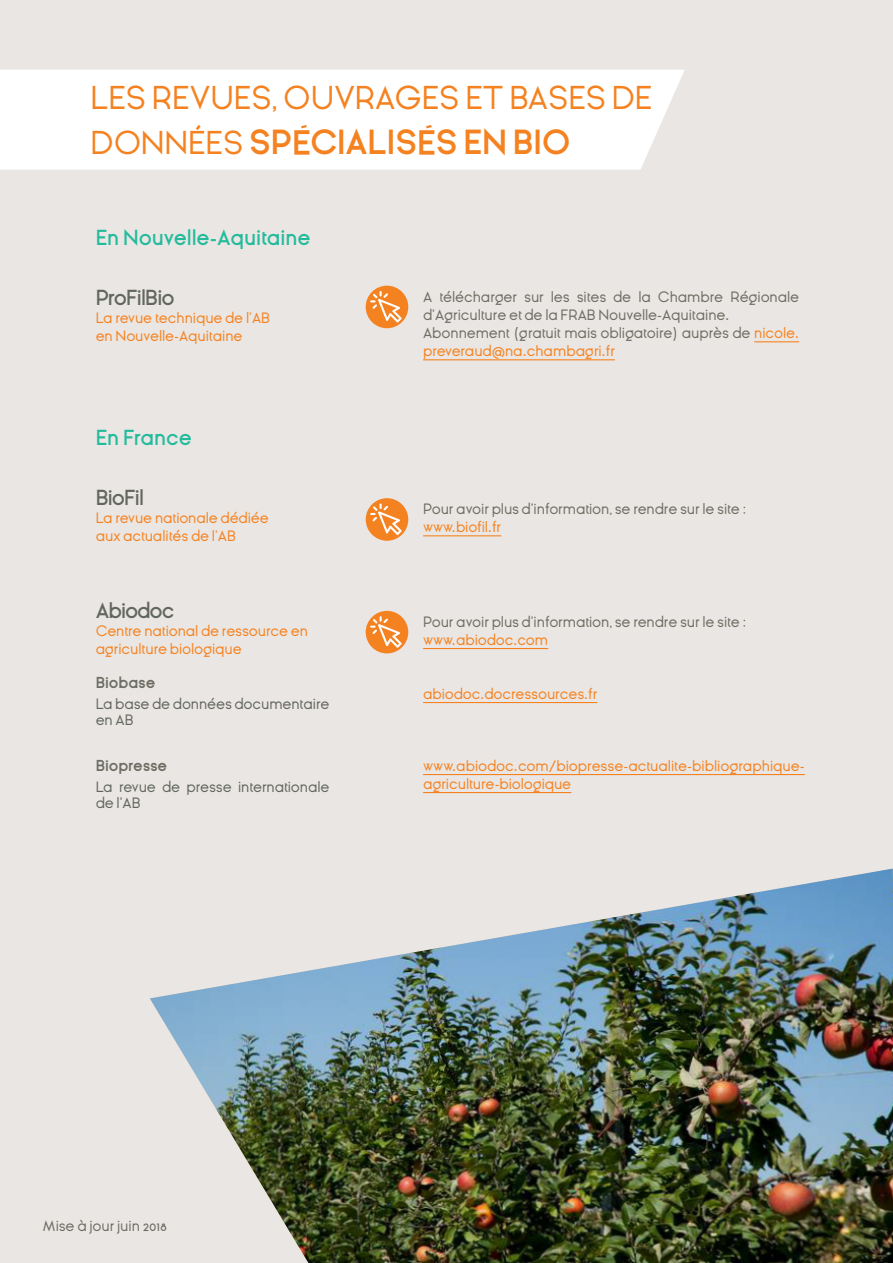
<style>
.page{position:relative;width:893px;height:1263px;background:#eae6e3}
.page>*{position:absolute;margin:0;border:0;box-sizing:border-box;transform-origin:0 0}
.t1{font:33px/45px "Ginora Sans";color:#f58220}
.t2{font:600 21px "Ginora Sans";letter-spacing:-.005em;color:#24bb9d}
.t3{font:600 21px "Ginora Sans";letter-spacing:-.04em;color:#61665f}
.t4{font:15px/18px "Ginora Sans";letter-spacing:-.01em;color:#6c6d63}
.t5{font:15px/18px "Ginora Sans";letter-spacing:-.01em;color:#f58220}
.t6{font:15px/16.5px "Ginora Sans";letter-spacing:-.01em;color:#61665f}
.t7{font:700 15px "Ginora Sans";letter-spacing:-.01em;color:#6c6d63}
.s1{font-weight:700}
.s2{color:#f58220}
</style>
<div class="page">
<div style="left:0;top:70px;width:684px;height:100px;background:#fff"></div>
<hr style="left:754px;top:341px;width:45px;height:1px;background:#f58220">
<hr style="left:423px;top:359px;width:192px;height:1px;background:#f58220">
<div style="left:366px;top:498px;width:42px;height:43px;background:#f58220;border-radius:50%"></div>
<hr style="left:423px;top:535px;width:78px;height:1px;background:#f58220">
<svg style="left:370px;top:503px;width:32px;height:32px"></svg>
<div style="left:366px;top:611px;width:42px;height:42px;background:#f58220;border-radius:50%"></div>
<hr style="left:423px;top:648px;width:125px;height:1px;background:#f58220">
<hr style="left:423px;top:702px;width:174px;height:1px;background:#f58220">
<hr style="left:423px;top:774px;width:382px;height:1px;background:#f58220">
<hr style="left:423px;top:792px;width:148px;height:1px;background:#f58220">
<svg style="left:370px;top:616px;width:32px;height:32px"></svg>
<div style="left:366px;top:286px;width:42px;height:42px;background:#f58220;border-radius:50%"></div>
<svg style="left:370px;top:291px;width:32px;height:31px"></svg>
<img style="left:150px;top:868px;width:743px;height:395px">
<p class="t1" style="left:90px;top:76px;width:563px">LES REVUES, OUVRAGES ET BASES DE<br>DONNÉES <span class="s1">SPÉCIALISÉS EN BIO</span></p>
<p class="t2" style="left:96px;top:227px;width:216px">En Nouvelle-Aquitaine</p>
<p class="t3" style="left:96px;top:287px;width:80px">ProFilBio</p>
<p class="t5" style="left:96px;top:309px;width:176px">La revue technique de l’AB en Nouvelle-Aquitaine</p>
<p class="t2" style="left:96px;top:426px;width:98px">En France</p>
<p class="t3" style="left:96px;top:486px;width:50px">BioFil</p>
<p class="t5" style="left:96px;top:509px;width:175px">La revue nationale dédiée aux actualités de l’AB</p>
<p class="t3" style="left:96px;top:599px;width:80px">Abiodoc</p>
<p class="t5" style="left:96px;top:622px;width:214px">Centre national de ressource en agriculture biologique</p>
<p class="t7" style="left:96px;top:675px;width:61px">Biobase</p>
<p class="t6" style="left:96px;top:695px;width:235px">La base de données documentaire en AB</p>
<p class="t7" style="left:96px;top:758px;width:73px">Biopresse</p>
<p class="t6" style="left:96px;top:778px;width:235px">La revue de presse internationale de l’AB</p>
<p class="t4" style="left:423px;top:288px;width:378px">A télécharger sur les sites de la Chambre Régionale d’Agriculture et de la FRAB Nouvelle-Aquitaine.</p>
<p class="t4" style="left:423px;top:324px;width:378px">Abonnement (gratuit mais obligatoire) auprès de <span class="s2">nicole. preveraud@na.chambagri.fr</span></p>
<p class="t4" style="left:423px;top:500px;width:324px">Pour avoir plus d’information, se rendre sur le site :</p>
<p class="t5" style="left:423px;top:518px;width:80px">www.biofil.fr</p>
<p class="t4" style="left:423px;top:613px;width:324px">Pour avoir plus d’information, se rendre sur le site :</p>
<p class="t5" style="left:423px;top:631px;width:127px">www.abiodoc.com</p>
<p class="t5" style="left:423px;top:685px;width:176px">abiodoc.docressources.fr</p>
<p class="t5" style="left:423px;top:757px;width:383px">www.abiodoc.com/biopresse-actualite-bibliographique&shy;agriculture-biologique</p>
<p class="t4" style="left:43px;top:1217px;width:126px">Mise à jour juin 2018</p>
</div>
